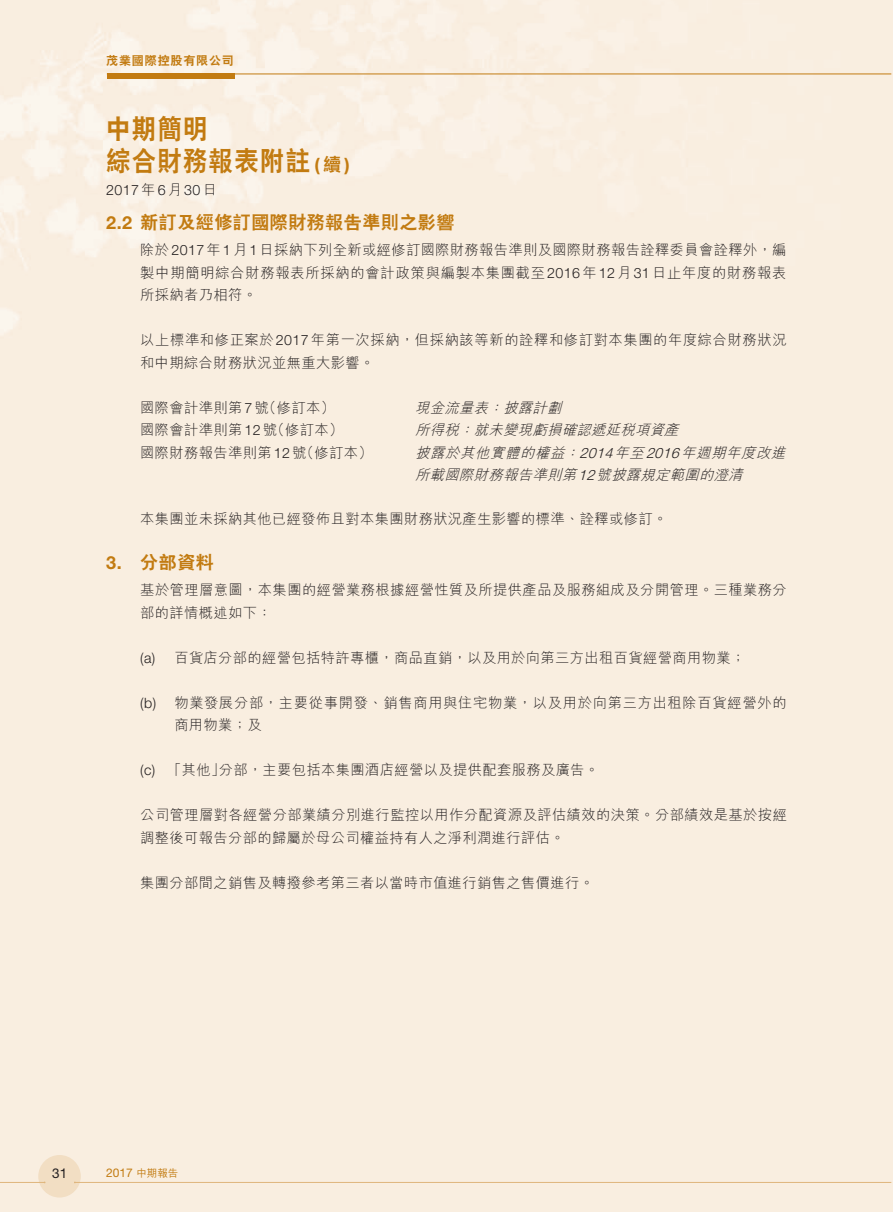
<style>
.page{position:relative;width:893px;height:1212px;background:#fff}
.page>*{position:absolute;margin:0;border:0;box-sizing:border-box;transform-origin:0 0}
.t1{font:800 27px "C Hei 2 HK";letter-spacing:.055em;color:#c27b11;scale:.9 1}
._3__標題{font:800 18px "C Hei 2 HK";letter-spacing:.03em;color:#c27b11}
._3__標題-2{font:700 18px "Helvetica Neue LT Std";color:#c27b11}
._1__內文{font:300 14.25px/22.5px "M Hei HK";letter-spacing:.03em;color:#231f20}
._1__內文-2{font:italic 300 14.25px "M Hei HK";color:#231f20}
._1__內文-3{font:300 14.25px "M Hei HK";letter-spacing:.05em;color:#231f20}
._1__內文-4{font:300 14.25px "Helvetica Neue LT Std";letter-spacing:.03em;color:#231f20}
._1__內文-5{font:italic 300 14.25px "Helvetica Neue LT Std";color:#231f20}
.t2{font:13.5px "Helvetica Neue LT Std";color:#231f20}
.t3{font:800 12px "C Hei 2 HK";letter-spacing:.07em;color:#c27b11}
.t4{font:12px "Helvetica Neue LT Std";color:#c27b11}
.t5{font:500 10.5px "M Hei HK";color:#c27b11}
.s1{font-family:"M Hei HK"}
.s2{font-family:"Helvetica Neue LT Std";font-weight:700}
.s3{font-family:"Helvetica Neue LT Std"}
.s4{font-family:"C Hei 2 HK";font-weight:800}
</style>
<div class="page">
<div style="left:0;top:0;width:892px;height:1212px;background:#f9eee0"></div>
<div style="left:38px;top:1155px;width:43px;height:42px;background:#f2dec3;border-radius:50%"></div>
<hr style="left:75px;top:1182px;width:816px;height:1px;background:#dfb57c">
<hr style="left:0;top:1182px;width:45px;height:1px;background:#dfb57c">
<hr style="left:107px;top:74px;width:784px;height:1px;background:#c27b11">
<div style="left:107px;top:74px;width:127px;height:5px;background:#c27b11"></div>
<p class="t3" style="left:106px;top:54px;width:129px">茂業國際控股有限公司</p>
<h1 class="t1" style="left:106px;top:116px;width:114px">中期簡明</h1>
<h1 class="t1" style="left:106px;top:147px;width:228px">綜合財務報表附註</h1>
<p class="_1__內文-4" style="left:106px;top:181px;width:112px">2017<span class="s1">年</span>6<span class="s1">月</span>30<span class="s1">日</span></p>
<p class="_3__標題" style="left:106px;top:213px;width:350px"><span class="s2">2.2</span> 新訂及經修訂國際財務報告準則之影響</p>
<p class="_1__內文" style="left:140px;top:239px;width:648px;text-align:justify">除於<span class="s3">2017</span>年<span class="s3">1</span>月<span class="s3">1</span>日採納下列全新或經修訂國際財務報告準則及國際財務報告詮釋委員會詮釋外，編製中期簡明綜合財務報表所採納的會計政策與編製本集團截至<span class="s3">2016</span>年<span class="s3">12</span>月<span class="s3">31</span>日止年度的財務報表所採納者乃相符。</p>
<p class="_1__內文" style="left:140px;top:329px;width:648px">以上標準和修正案於<span class="s3">2017</span>年第一次採納，但採納該等新的詮釋和修訂對本集團的年度綜合財務狀況和中期綜合財務狀況並無重大影響。</p>
<p class="_1__內文-2" style="left:503px;top:400px;width:63px">披露計劃</p>
<p class="_3__標題-2" style="left:314px;top:153px;width:37px"><span class="s4">續</span>( (</p>
<p class="_1__內文" style="left:140px;top:396px;width:196px">國際會計準則第<span class="s3">7</span> （號修訂本）</p>
<p class="_1__內文-2" style="left:415px;top:400px;width:78px">現金流量表</p>
<p class="_1__內文-2" style="left:488px;top:400px;width:20px">：</p>
<p class="_3__標題-2" style="left:106px;top:551px;width:17px">3.</p>
<p class="_1__內文" style="left:140px;top:419px;width:205px">國際會計準則第<span class="s3">12</span> （號修訂本）</p>
<p class="_1__內文" style="left:140px;top:441px;width:234px">國際財務報告準則第<span class="s3">12</span> （號修訂本）</p>
<p class="_1__內文-2" style="left:474px;top:423px;width:210px">就未變現虧損確認遞延稅項資產</p>
<p class="_1__內文-2" style="left:415px;top:423px;width:49px">所得稅</p>
<p class="_1__內文-2" style="left:459px;top:423px;width:20px">：</p>
<p class="_1__內文-2" style="left:681px;top:445px;width:109px">年週期年度改進</p>
<p class="_1__內文-2" style="left:415px;top:445px;width:154px">披露於其他實體的權益</p>
<p class="_1__內文-5" style="left:615px;top:444px;width:70px"><span class="s1">年至</span> 2016</p>
<p class="_1__內文-5" style="left:565px;top:444px;width:54px"><span class="s1">：</span>2014</p>
<p class="_1__內文-2" style="left:415px;top:468px;width:185px">所載國際財務報告準則第<span class="s3">12</span></p>
<p class="_1__內文" style="left:140px;top:507px;width:528px">本集團並未採納其他已經發佈且對本集團財務狀況產生影響的標準、詮釋或修訂。</p>
<p class="_3__標題" style="left:140px;top:553px;width:75px">分部資料</p>
<p class="_1__內文-2" style="left:597px;top:468px;width:151px">號披露規定範圍的澄清</p>
<p class="_1__內文" style="left:140px;top:579px;width:648px">基於管理層意圖，本集團的經營業務根據經營性質及所提供產品及服務組成及分開管理。三種業務分部的詳情概述如下：</p>
<p class="_1__內文" style="left:174px;top:646px;width:572px">百貨店分部的經營包括特許專櫃，商品直銷，以及用於向第三方出租百貨經營商用物業;</p>
<p class="_1__內文-4" style="left:140px;top:649px;width:17px">)a(</p>
<p class="_1__內文-4" style="left:140px;top:694px;width:17px">b( )</p>
<p class="_1__內文-3" style="left:174px;top:695px;width:614px">物業發展分部，主要從事開發、銷售商用與住宅物業，以及用於向第三方出租除百貨經營外的</p>
<p class="_1__內文" style="left:174px;top:714px;width:89px">商用物業；及</p>
<p class="_1__內文" style="left:219px;top:759px;width:382px">分部，主要包括本集團酒店經營以及提供配套服務及廣告。</p>
<p class="_1__內文" style="left:140px;top:759px;width:87px"><span class="s3">c( )</span> 「其他」</p>
<p class="_1__內文" style="left:140px;top:804px;width:648px">公司管理層對各經營分部業績分別進行監控以用作分配資源及評估績效的決策。分部績效是基於按經調整後可報告分部的歸屬於母公司權益持有人之淨利潤進行評估。</p>
<p class="_1__內文" style="left:140px;top:871px;width:455px">集團分部間之銷售及轉撥參考第三者以當時市值進行銷售之售價進行。</p>
<p class="t2" style="left:52px;top:1165px;width:17px">31</p>
<p class="t5" style="left:136px;top:1166px;width:43px">中期報告</p>
<p class="t4" style="left:106px;top:1166px;width:28px">2017</p>
</div>
